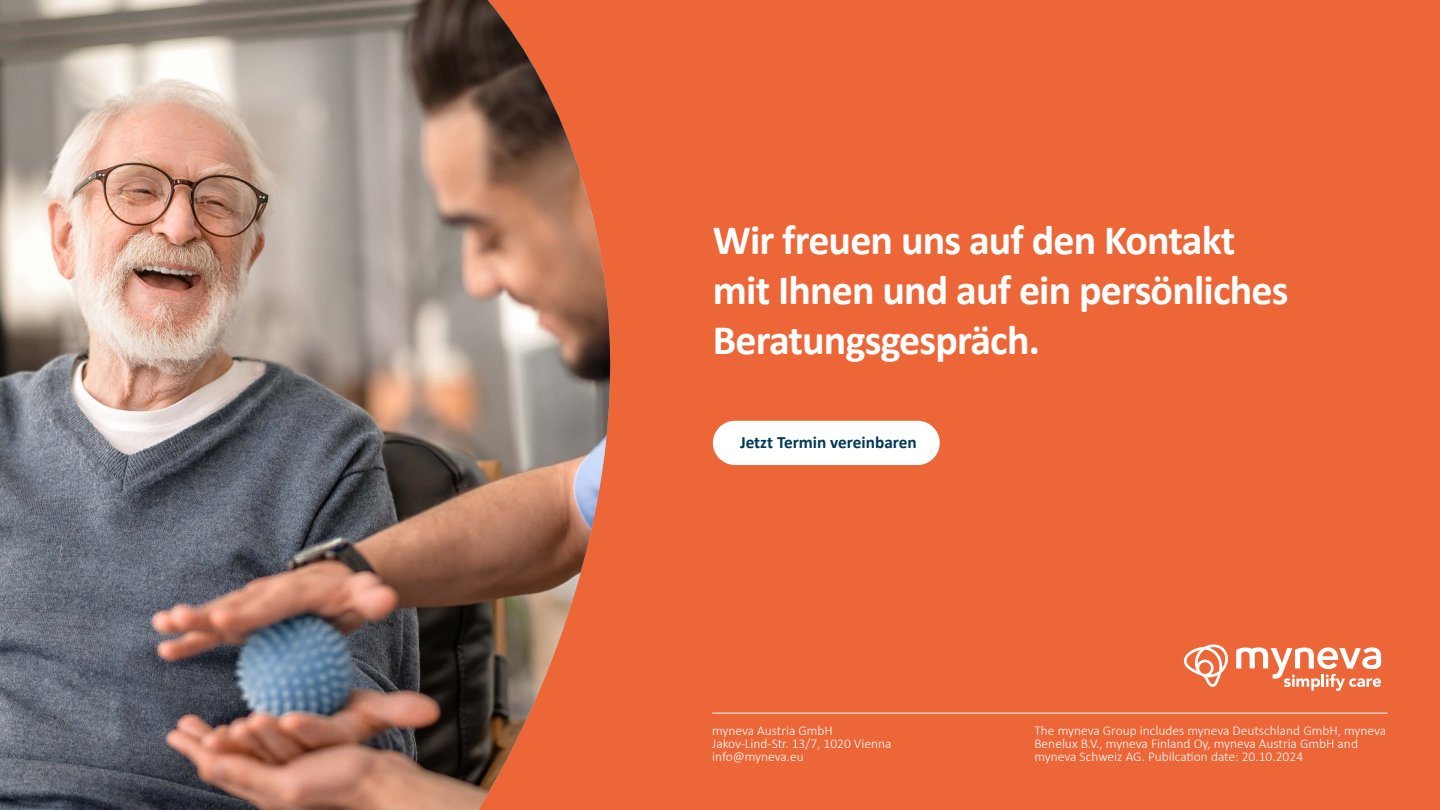
<style>
.page{position:relative;width:1440px;height:810px;background:#fff}
.page>*{position:absolute;margin:0;border:0;box-sizing:border-box;transform-origin:0 0}
.t1{font:700 42px/50.4px "Calibri";letter-spacing:-.02em;color:#fff}
.t2{font:700 17.25px "Calibri";color:#003857}
.t3{font:300 13.5px/12.8px "Calibri";color:#fff}
</style>
<div class="page">
<div style="left:419px;top:0;width:1021px;height:810px;background:#ed6638"></div>
<div style="left:713px;top:421px;width:227px;height:44px;background:#fff;border-radius:22px"></div>
<img style="left:0;top:0;width:611px;height:810px">
<svg style="left:1184px;top:644px;width:44px;height:43px"></svg>
<svg style="left:1236px;top:647px;width:145px;height:44px"></svg>
<hr style="left:712px;top:713px;width:676px;height:1px;background:#fff">
<h1 class="t1" style="left:713px;top:213px;width:577px">Wir freuen uns auf den Kontakt mit Ihnen und auf ein persönliches<br>Beratungsgespräch.</h1>
<p class="t2" style="left:740px;top:430px;width:178px">Jetzt Termin vereinbaren</p>
<p class="t3" style="left:712px;top:724px;width:181px">myneva Austria GmbH<br>Jakov-Lind-Str. 13/7, 1020 Vienna info@myneva.eu</p>
<p class="t3" style="left:1034px;top:724px;width:353px">The myneva Group includes myneva Deutschland GmbH, myneva<br>Benelux B.V., myneva Finland Oy, myneva Austria GmbH and myneva Schweiz AG. Pubilcation date: 20.10.2024</p>
</div>
